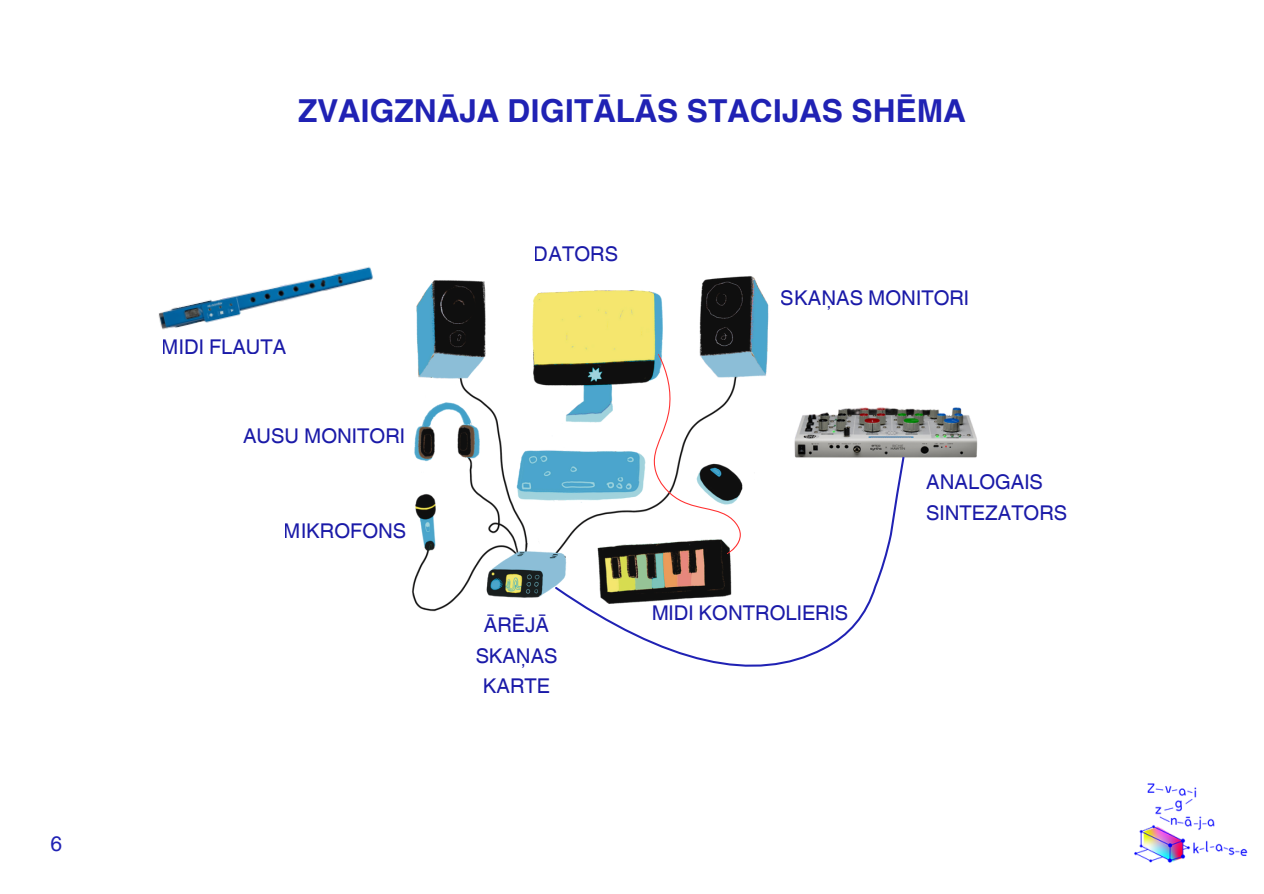
<style>
.page{position:relative;width:1264px;height:894px;background:#fff}
.page>*{position:absolute;margin:0;border:0;box-sizing:border-box;transform-origin:0 0}
.t1{font:700 31.65px "Helvetica World";color:#2022b4}
.t2{font:21px "Helvetica World";color:#2022b4}
.t3{font:20.25px/30.5px "Helvetica World";color:#1a1aa8}
</style>
<div class="page">
<img style="left:412px;top:276px;width:357px;height:336px">
<img style="left:825px;top:407px;width:137px;height:6px">
<svg style="left:601px;top:353px;width:165px;height:60px"></svg>
<svg style="left:546px;top:413px;width:432px;height:254px"></svg>
<img style="left:1134px;top:783px;width:114px;height:80px">
<img style="left:158px;top:266px;width:215px;height:64px">
<p class="t2" style="left:50px;top:831px;width:13px">6</p>
<h1 class="t1" style="left:298px;top:85px;width:669px">ZVAIGZNĀJA DIGITĀLĀS STACIJAS SHĒMA</h1>
<p class="t3" style="left:162px;top:331px;width:126px">MIDI FLAUTA</p>
<p class="t3" style="left:243px;top:420px;width:163px">AUSU MONITORI</p>
<p class="t3" style="left:284px;top:515px;width:124px">MIKROFONS</p>
<p class="t3" style="left:534px;top:239px;width:86px">DATORS</p>
<p class="t3" style="left:780px;top:283px;width:190px">SKAŅAS MONITORI</p>
<p class="t3" style="left:475px;top:609px;width:84px;text-align:center">ĀRĒJĀ<br>SKAŅAS<br>KARTE</p>
<p class="t3" style="left:651px;top:598px;width:198px">MIDI KONTROLIERIS</p>
<p class="t3" style="left:926px;top:467px;width:143px">ANALOGAIS<br>SINTEZATORS</p>
</div>
